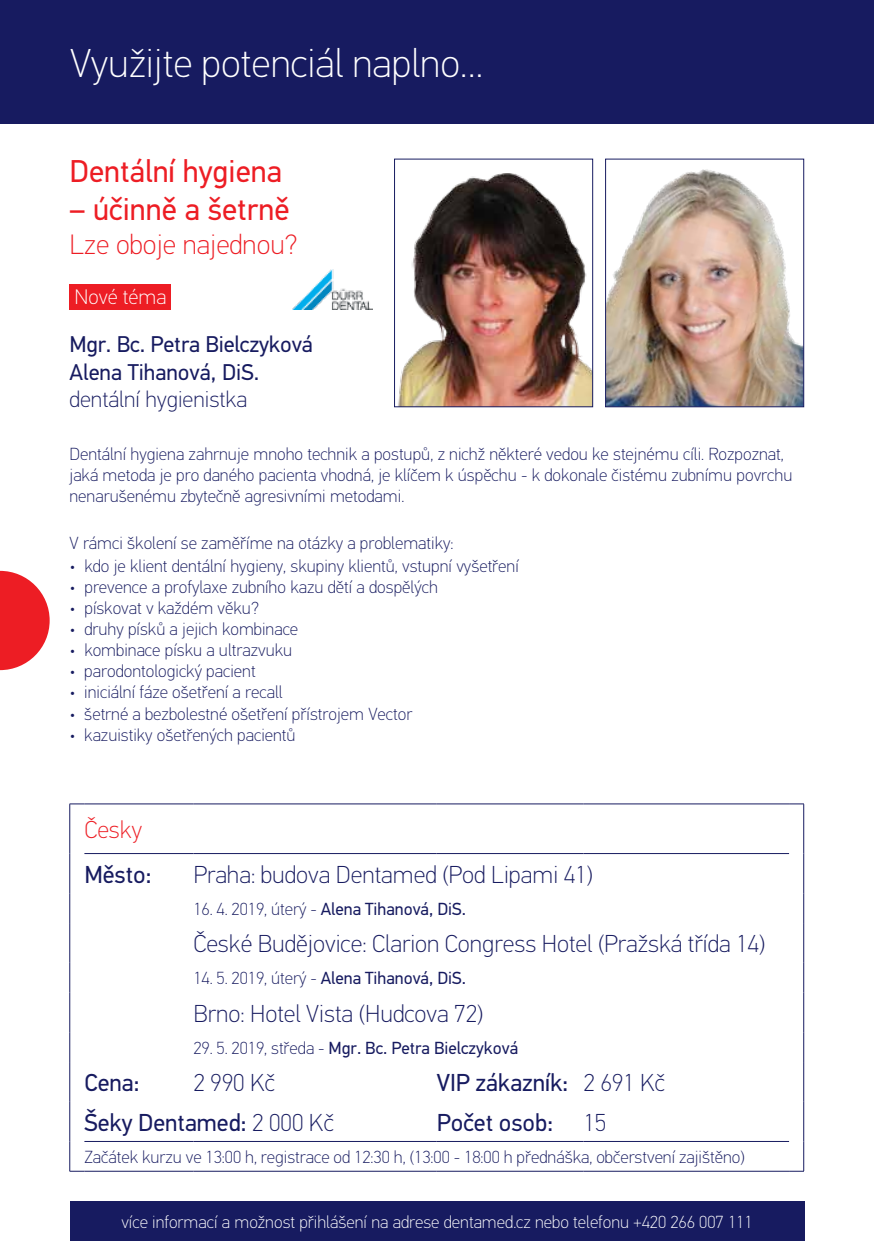
<style>
.page{position:relative;width:874px;height:1241px;background:#fff}
.page>*{position:absolute;margin:0;border:0;box-sizing:border-box;transform-origin:0 0}
.t1{font:100 40.25px "PF Din Text Pro";color:#fff}
.t2{font:31.5px "PF Din Text Pro";color:#ed1d24}
.t3{font:100 28px "PF Din Text Pro";color:#ed1d24}
.t4{font:100 24.5px "PF Din Text Pro";color:#171b60}
.t5{font:24.5px "PF Din Text Pro";color:#171b60}
.t6{font:100 24.5px "PF Din Text Pro";color:#ed1d24}
.t7{font:22.75px/27.3px "PF Din Text Pro";letter-spacing:-.01em;color:#171b60}
.t8{font:100 22.75px "PF Din Text Pro";color:#171b60}
.t9{font:100 21px "PF Din Text Pro";color:#fff}
.t10{font:100 17.5px/21px "PF Din Text Pro";color:#171b60}
.t11{font:17.5px "PF Din Text Pro";color:#171b60}
.t12{font:100 17.5px "PF Din Text Pro";color:#fff}
.s1{font-weight:100}
</style>
<div class="page">
<div style="left:0;top:0;width:873px;height:124px;background:#171b60"></div>
<svg style="left:0;top:570px;width:50px;height:100px"></svg>
<svg style="left:69px;top:803px;width:15px;height:1px"></svg>
<hr style="left:69px;top:804px;width:1px;height:49px;background:#171b60">
<hr style="left:84px;top:803px;width:109px;height:1px;background:#171b60">
<hr style="left:193px;top:803px;width:243px;height:1px;background:#171b60">
<hr style="left:436px;top:803px;width:147px;height:1px;background:#171b60">
<hr style="left:583px;top:803px;width:205px;height:1px;background:#171b60">
<svg style="left:788px;top:803px;width:15px;height:1px"></svg>
<hr style="left:803px;top:804px;width:1px;height:49px;background:#171b60">
<hr style="left:69px;top:853px;width:1px;height:40px;background:#171b60">
<svg style="left:69px;top:893px;width:1px;height:29px"></svg>
<hr style="left:69px;top:922px;width:1px;height:40px;background:#171b60">
<hr style="left:69px;top:962px;width:1px;height:30px;background:#171b60">
<hr style="left:69px;top:992px;width:1px;height:40px;background:#171b60">
<svg style="left:69px;top:1032px;width:1px;height:29px"></svg>
<hr style="left:69px;top:1061px;width:1px;height:40px;background:#171b60">
<hr style="left:803px;top:1061px;width:1px;height:40px;background:#171b60">
<hr style="left:69px;top:1101px;width:1px;height:40px;background:#171b60">
<hr style="left:803px;top:1101px;width:1px;height:40px;background:#171b60">
<svg style="left:69px;top:1141px;width:15px;height:30px"></svg>
<hr style="left:84px;top:1170px;width:109px;height:1px;background:#171b60">
<hr style="left:193px;top:1170px;width:243px;height:1px;background:#171b60">
<hr style="left:436px;top:1170px;width:147px;height:1px;background:#171b60">
<hr style="left:583px;top:1170px;width:205px;height:1px;background:#171b60">
<svg style="left:788px;top:1141px;width:16px;height:30px"></svg>
<hr style="left:803px;top:853px;width:1px;height:40px;background:#171b60">
<svg style="left:803px;top:893px;width:1px;height:29px"></svg>
<hr style="left:803px;top:922px;width:1px;height:40px;background:#171b60">
<hr style="left:803px;top:962px;width:1px;height:30px;background:#171b60">
<hr style="left:803px;top:992px;width:1px;height:40px;background:#171b60">
<svg style="left:803px;top:1032px;width:1px;height:29px"></svg>
<hr style="left:84px;top:853px;width:109px;height:1px;background:#171b60">
<hr style="left:193px;top:853px;width:243px;height:1px;background:#171b60">
<hr style="left:436px;top:853px;width:147px;height:1px;background:#171b60">
<hr style="left:583px;top:853px;width:205px;height:1px;background:#171b60">
<hr style="left:84px;top:1140px;width:109px;height:1px;background:#171b60">
<hr style="left:193px;top:1140px;width:243px;height:1px;background:#171b60">
<hr style="left:436px;top:1140px;width:147px;height:1px;background:#171b60">
<hr style="left:583px;top:1140px;width:205px;height:1px;background:#171b60">
<img style="left:293px;top:270px;width:79px;height:39px">
<img style="left:607px;top:169px;width:194px;height:236px">
<div style="left:605px;top:159px;width:198px;height:248px;border:1px solid #171b60"></div>
<img style="left:398px;top:174px;width:192px;height:231px">
<div style="left:394px;top:159px;width:198px;height:248px;border:1px solid #171b60"></div>
<div style="left:69px;top:283px;width:102px;height:26px;background:#ed1d24"></div>
<div style="left:69px;top:1200px;width:735px;height:40px;background:#171b60"></div>
<h1 class="t1" style="left:70px;top:40px;width:414px">Využijte potenciál naplno…</h1>
<h2 class="t2" style="left:69px;top:153px;width:214px">Dentální hygiena</h2>
<h2 class="t2" style="left:69px;top:191px;width:221px">– účinně a šetrně</h2>
<h3 class="t3" style="left:69px;top:228px;width:229px">Lze oboje najednou?</h3>
<p class="t9" style="left:74px;top:285px;width:93px">Nové téma</p>
<h3 class="t7" style="left:69px;top:331px;width:245px">Mgr. Bc. Petra Bielczyková<br>Alena Tihanová, DiS.</h3>
<h3 class="t8" style="left:69px;top:386px;width:179px">dentální hygienistka</h3>
<p class="t10" style="left:69px;top:443px;width:724px">Dentální hygiena zahrnuje mnoho technik a postupů, z nichž některé vedou ke stejnému cíli. Rozpoznat, jaká metoda je pro daného pacienta vhodná, je klíčem k úspěchu - k dokonale čistému zubnímu povrchu nenarušenému zbytečně agresivními metodami.</p>
<p class="t10" style="left:69px;top:532px;width:385px">V rámci školení se zaměříme na otázky a problematiky:</p>
<p class="t10" style="left:69px;top:556px;width:450px">• kdo je klient dentální hygieny, skupiny klientů, vstupní vyšetření</p>
<p class="t10" style="left:69px;top:577px;width:370px">• prevence a profylaxe zubního kazu dětí a dospělých</p>
<p class="t10" style="left:69px;top:598px;width:191px">• pískovat v každém věku?</p>
<p class="t10" style="left:69px;top:619px;width:230px">• druhy písků a jejich kombinace</p>
<p class="t10" style="left:69px;top:640px;width:224px">• kombinace písku a ultrazvuku</p>
<p class="t10" style="left:69px;top:661px;width:188px">• parodontologický pacient</p>
<p class="t10" style="left:69px;top:682px;width:214px">• iniciální fáze ošetření a recall</p>
<p class="t10" style="left:69px;top:703px;width:344px">• šetrné a bezbolestné ošetření přístrojem Vector</p>
<p class="t10" style="left:69px;top:724px;width:227px">• kazuistiky ošetřených pacientů</p>
<h3 class="t6" style="left:84px;top:815px;width:59px">Česky</h3>
<h3 class="t5" style="left:84px;top:859px;width:69px">Město:</h3>
<h3 class="t4" style="left:193px;top:860px;width:401px">Praha: budova Dentamed (Pod Lipami 41)</h3>
<p class="t11" style="left:193px;top:898px;width:274px"><span class="s1">16. 4. 2019, úterý -</span> Alena Tihanová, DiS.</p>
<h3 class="t4" style="left:193px;top:929px;width:573px">České Budějovice: Clarion Congress Hotel (Pražská třída 14)</h3>
<p class="t11" style="left:193px;top:967px;width:274px"><span class="s1">14. 5. 2019, úterý -</span> Alena Tihanová, DiS.</p>
<h3 class="t4" style="left:193px;top:999px;width:291px">Brno: Hotel Vista (Hudcova 72)</h3>
<p class="t11" style="left:193px;top:1037px;width:326px"><span class="s1">29. 5. 2019, středa -</span> Mgr. Bc. Petra Bielczyková</p>
<h3 class="t5" style="left:84px;top:1067px;width:57px">Cena:</h3>
<h3 class="t4" style="left:193px;top:1068px;width:83px">2 990 Kč</h3>
<h3 class="t5" style="left:436px;top:1067px;width:230px">VIP zákazník: <span class="s1">2 691 Kč</span></h3>
<h3 class="t5" style="left:84px;top:1107px;width:251px">Šeky Dentamed: <span class="s1">2 000 Kč</span></h3>
<h3 class="t5" style="left:436px;top:1107px;width:171px">Počet osob: <span class="s1">15</span></h3>
<p class="t10" style="left:84px;top:1146px;width:661px">Začátek kurzu ve 13:00 h, registrace od 12:30 h, (13:00 - 18:00 h přednáška, občerstvení zajištěno)</p>
<p class="t12" style="left:121px;top:1211px;width:632px">více informací a možnost přihlášení na adrese dentamed.cz nebo telefonu +420 266 007 111</p>
</div>
